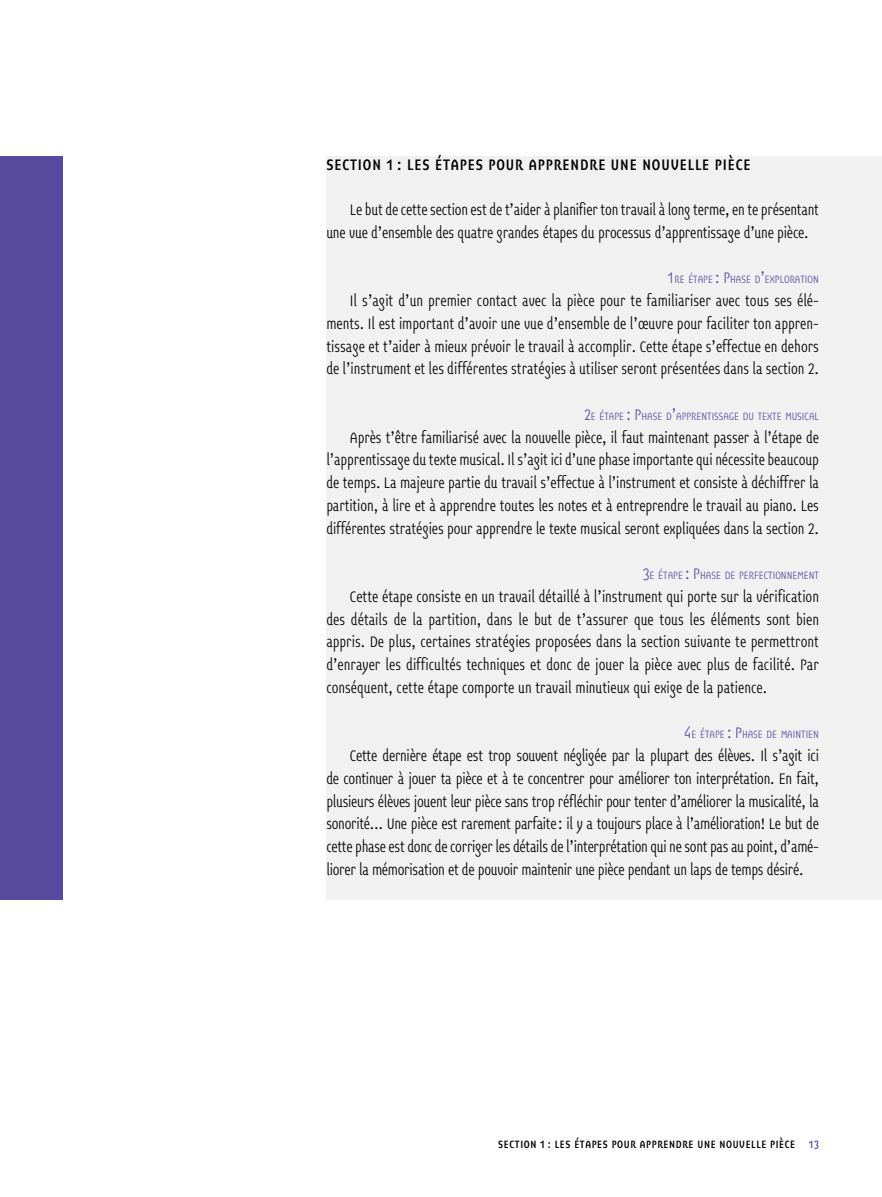
<style>
.page{position:relative;width:882px;height:1197px;background:#fff}
.page>*{position:absolute;margin:0;border:0;box-sizing:border-box;transform-origin:0 0}
.t1{font:300 17.5px/22.8px "Opuscula Sans";letter-spacing:-.01em;color:#000;text-align:justify}
.t2{font:500 17.5px "Opuscula Sans";letter-spacing:.05em;color:#000}
.t3{font:300 12.25px "Opuscula Sans";color:#57499e}
.t4{font:500 12.25px "Opuscula Sans";color:#000}
.t5{font:500 12.25px "Opuscula Sans";color:#57499e}
.s1{font-size:17.5px}
</style>
<div class="page">
<div style="left:0;top:157px;width:63px;height:743px;background:#57499e"></div>
<div style="left:326px;top:157px;width:556px;height:743px;background:#f1f1f2"></div>
<p class="t2" style="left:326px;top:154px;width:426px">SECTION 1 : LES ÉTAPES POUR APPRENDRE UNE NOUVELLE PIÈCE</p>
<p class="t1" style="left:326px;top:199px;width:494px;text-indent:24px">Le but de cette section est de t’aider à planifier ton travail à long terme, en te présentant une vue d’ensemble des quatre grandes étapes du processus d’apprentissage d’une pièce.</p>
<p class="t3" style="left:668px;top:273px;width:153px"><span class="s1">1</span>RE ÉTAPE <span class="s1">: P</span>HASE D<span class="s1">’</span>EXPLORATION</p>
<p class="t1" style="left:326px;top:290px;width:494px;text-indent:24px">Il s’agit d’un premier contact avec la pièce pour te familiariser avec tous ses élé&shy;ments. Il est important d’avoir une vue d’ensemble de l’œuvre pour faciliter ton appren&shy;tissage et t’aider à mieux prévoir le travail à accomplir. Cette étape s’effectue en dehors de l’instrument et les différentes stratégies à utiliser seront présentées dans la section 2.</p>
<p class="t3" style="left:584px;top:409px;width:236px"><span class="s1">2</span>E ÉTAPE <span class="s1">: P</span>HASE D<span class="s1">’</span>APPRENTISSAGE DU TEXTE MUSICAL</p>
<p class="t1" style="left:326px;top:426px;width:494px;text-indent:24px">Après t’être familiarisé avec la nouvelle pièce, il faut maintenant passer à l’étape de l’apprentissage du texte musical. Il s’agit ici d’une phase importante qui nécessite beaucoup de temps. La majeure partie du travail s’effectue à l’instrument et consiste à déchiffrer la partition, à lire et à apprendre toutes les notes et à entreprendre le travail au piano. Les différentes stratégies pour apprendre le texte musical seront expliquées dans la section 2.</p>
<p class="t3" style="left:643px;top:568px;width:178px"><span class="s1">3</span>E ÉTAPE <span class="s1">: P</span>HASE DE PERFECTIONNEMENT</p>
<p class="t1" style="left:326px;top:585px;width:494px;text-indent:24px">Cette étape consiste en un travail détaillé à l’instrument qui porte sur la vérification des détails de la partition, dans le but de t’assurer que tous les éléments sont bien appris. De plus, certaines stratégies proposées dans la section suivante te permettront d’enrayer les difficultés techniques et donc de jouer la pièce avec plus de facilité. Par conséquent, cette étape comporte un travail minutieux qui exige de la patience.</p>
<p class="t3" style="left:685px;top:728px;width:136px"><span class="s1">4</span>E ÉTAPE <span class="s1">: P</span>HASE DE MAINTIEN</p>
<p class="t1" style="left:326px;top:745px;width:494px;text-indent:24px">Cette dernière étape est trop souvent négligée par la plupart des élèves. Il s’agit ici de continuer à jouer ta pièce et à te concentrer pour améliorer ton interprétation. En fait, plusieurs élèves jouent leur pièce sans trop réfléchir pour tenter d’améliorer la musicalité, la sonorité… Une pièce est rarement parfaite: il y a toujours place à l’amélioration! Le but de cette phase est donc de corriger les détails de l’interprétation qui ne sont pas au point, d’amé&shy;liorer la mémorisation et de pouvoir maintenir une pièce pendant un laps de temps désiré.</p>
<p class="t4" style="left:498px;top:1137px;width:12px">SECTION</p>
<p class="t4" style="left:540px;top:1137px;width:41px">1: LES ÉTAPES</p>
<p class="t4" style="left:612px;top:1137px;width:7px">POUR</p>
<p class="t4" style="left:640px;top:1137px;width:7px">APPRENDRE</p>
<p class="t4" style="left:697px;top:1137px;width:7px">UNE</p>
<p class="t4" style="left:720px;top:1137px;width:7px">NOUVELLE</p>
<p class="t4" style="left:770px;top:1137px;width:6px">PIÈCE</p>
<p class="t5" style="left:809px;top:1137px;width:12px">13</p>
</div>
